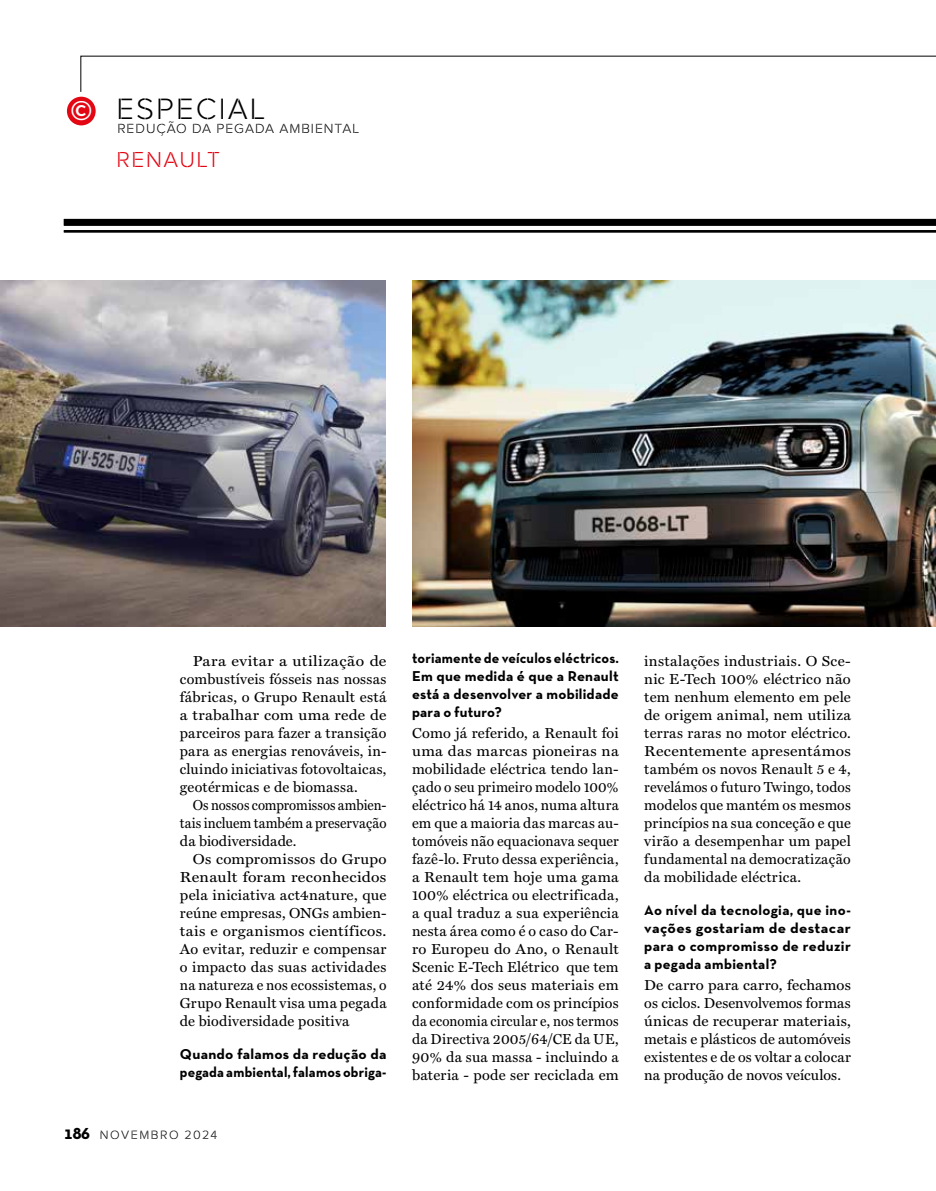
<style>
.page{position:relative;width:936px;height:1191px;background:#fff}
.page>*{position:absolute;margin:0;border:0;box-sizing:border-box;transform-origin:0 0}
.t1{font:37.2px "Neutra Text TF";color:#fff}
.t2{font:30.6px "Rafale BG";letter-spacing:.07em;color:#000}
.t3{font:22.5px "Rafale BG";letter-spacing:.07em;color:#e30613}
.t4{font:14.55px/18px "Miller Text";letter-spacing:.015em;color:#000;text-align:justify}
.t5{font:14.55px/18px "Miller Text";letter-spacing:.015em;color:#000;text-align:justify;scale:1.06 1}
.t6{font:14.55px/18px "Miller Text";letter-spacing:.015em;color:#000;text-align:justify;scale:1.1 1}
.t7{font:700 14.55px/18px "Neutra Text TF";letter-spacing:.015em;color:#000;text-align:justify}
.t8{font:14.55px/18px "Miller Text";letter-spacing:.015em;color:#000;text-align:justify;scale:1.04 1}
.t9{font:14.55px/18px "Miller Text";letter-spacing:.015em;color:#000;text-align:justify;scale:.92 1}
.t10{font:700 14.55px/18px "Neutra Text TF";letter-spacing:.015em;color:#000;scale:1.04 1}
.t11{font:13.65px "Rafale BG";letter-spacing:.07em;color:#000}
.t12{font:12.6px "Rafale BG";letter-spacing:.12em;color:#000}
.s1{font-family:"Neutra Text TF";font-weight:700;font-size:18.15px}
</style>
<div class="page">
<div style="left:65px;top:95px;width:32px;height:32px;background:#e30613;border-radius:50%"></div>
<div style="left:64px;top:94px;width:35px;height:35px;border:3px solid #fff;border-radius:50%"></div>
<svg style="left:80px;top:55px;width:855px;height:37px"></svg>
<hr style="left:64px;top:230px;width:871px;height:2px;background:#000">
<div style="left:64px;top:219px;width:871px;height:7px;background:#000"></div>
<img style="left:0;top:281px;width:386px;height:346px">
<img style="left:412px;top:281px;width:523px;height:346px">
<h1 class="t1" style="left:70px;top:85px;width:24px">©</h1>
<h2 class="t2" style="left:116px;top:91px;width:150px">ESPECIAL</h2>
<p class="t11" style="left:117px;top:121px;width:243px">REDUÇÃO DA PEGADA AMBIENTAL</p>
<h3 class="t3" style="left:116px;top:147px;width:105px">RENAULT</h3>
<p class="t6" style="left:180px;top:652px;width:189px;text-indent:13px">Para evitar a utilização de combustíveis fósseis nas nossas fábricas, o Grupo Renault está a trabalhar com uma rede de parceiros para fazer a transição para as energias renováveis, in&shy;cluindo iniciativas fotovoltaicas, geotérmicas e de biomassa.</p>
<p class="t9" style="left:180px;top:796px;width:226px;text-indent:13px">Os nossos compromissos ambien&shy;tais incluem também a preservação da biodiversidade.</p>
<p class="t5" style="left:180px;top:850px;width:196px;text-indent:13px">Os compromissos do Grupo Renault foram reconhecidos pela iniciativa act4nature, que reúne empresas, ONGs ambien&shy;tais e organismos científicos.<br>Ao evitar, reduzir e compensar o impacto das suas actividades na natureza e nos ecossistemas, o Grupo Renault visa uma pegada de biodiversidade positiva</p>
<p class="t10" style="left:180px;top:1045px;width:200px">Quando falamos da redução da pegada ambiental, falamos obriga-</p>
<p class="t12" style="left:64px;top:1128px;width:155px"><span class="s1">186</span> NOVEMBRO 2024</p>
<p class="t7" style="left:412px;top:649px;width:208px">toriamente de veículos eléctricos.<br>Em que medida é que a Renault está a desenvolver a mobilidade para o futuro?</p>
<p class="t4" style="left:412px;top:724px;width:208px">Como já referido, a Renault foi uma das marcas pioneiras na mobilidade eléctrica tendo lan&shy;çado o seu primeiro modelo 100% eléctrico há 14 anos, numa altura em que a maioria das marcas au&shy;tomóveis não equacionava sequer fazê-lo. Fruto dessa experiência, a Renault tem hoje uma gama 100% eléctrica ou electrificada, a qual traduz a sua experiência nesta área como é o caso do Car&shy;ro Europeu do Ano, o Renault Scenic E-Tech Elétrico que tem até 24% dos seus materiais em conformidade com os princípios da economia circular e, nos termos da Directiva 2005/64/CE da UE, 90% da sua massa - incluindo a bateria - pode ser reciclada em</p>
<p class="t4" style="left:644px;top:652px;width:208px">instalações industriais. O Sce&shy;nic E-Tech 100% eléctrico não tem nenhum elemento em pele de origem animal, nem utiliza terras raras no motor eléctrico.<br>Recentemente apresentámos também os novos Renault 5 e 4, revelámos o futuro Twingo, todos modelos que mantém os mesmos princípios na sua conceção e que virão a desempenhar um papel fundamental na democratização da mobilidade eléctrica.</p>
<p class="t7" style="left:644px;top:901px;width:208px">Ao nível da tecnologia, que ino&shy;vações gostariam de destacar para o compromisso de reduzir a pegada ambiental?</p>
<p class="t8" style="left:644px;top:976px;width:200px">De carro para carro, fechamos os ciclos. Desenvolvemos formas únicas de recuperar materiais, metais e plásticos de automóveis existentes e de os voltar a colocar na produção de novos veículos.</p>
</div>
